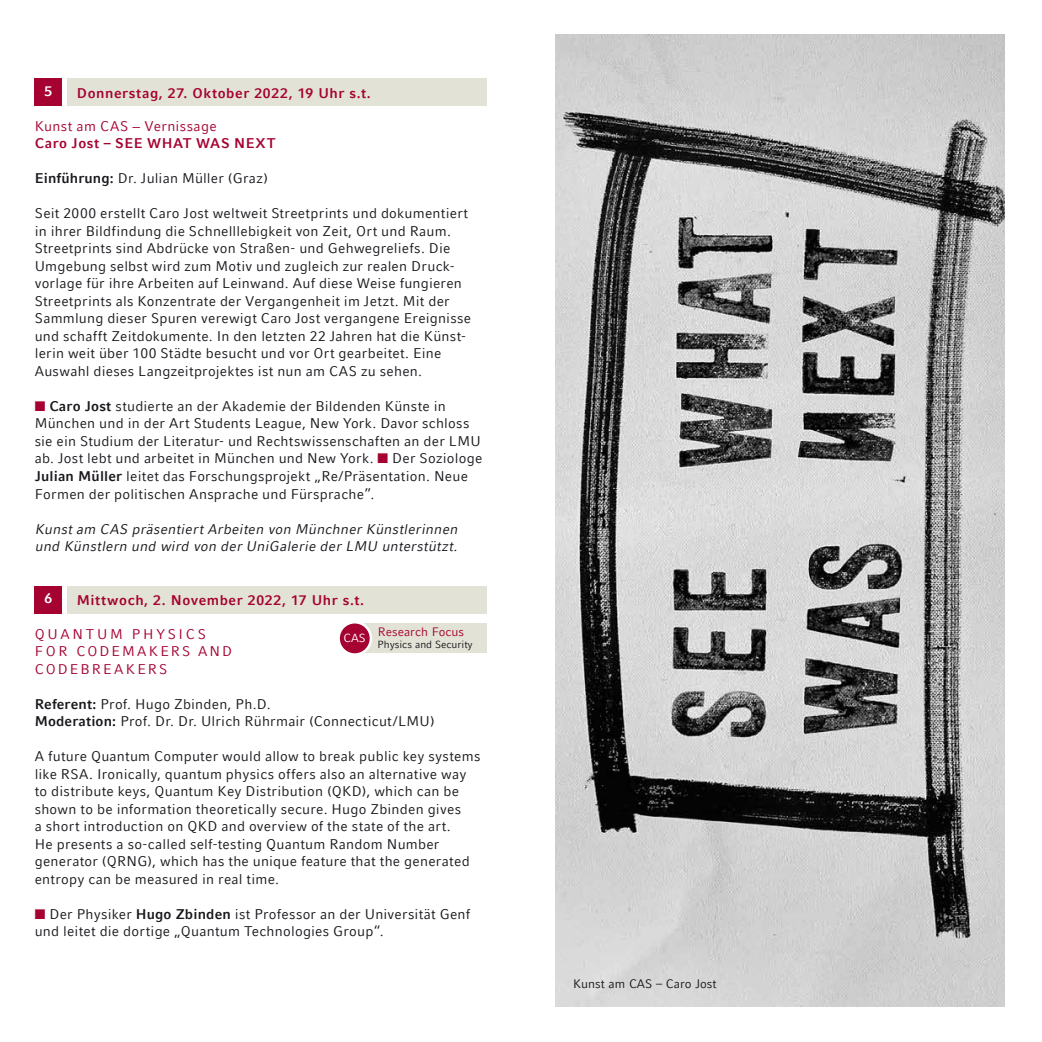
<style>
.page{position:relative;width:1042px;height:1042px;background:#fff}
.page>*{position:absolute;margin:0;border:0;box-sizing:border-box;transform-origin:0 0}
.t1{font:14px/17.5px "LMU Compatil Fact";letter-spacing:.015em;color:#1a171c}
.t2{font:14px/17.5px "LMU Compatil Fact Obl";letter-spacing:.02em;color:#1a171c}
.t3{font:700 14px "LMU Compatil Fact";letter-spacing:.04em;color:#a50231}
.t4{font:14px/17.5px "LMU Compatil Fact";letter-spacing:.145em;color:#a50231}
.t5{font:14px "LMU Compatil Fact";letter-spacing:.025em;color:#a50231}
.t6{font:700 14px "LMU Compatil Fact";color:#fff}
.t7{font:12.25px "LMU Compatil Fact";color:#1a171c}
.t8{font:12.08px "LMU Compatil Fact";color:#a50231}
.t9{font:11.72px "LMU Compatil Fact";color:#fff}
.t10{font:10.33px "LMU Compatil Fact";letter-spacing:-.005em;color:#1a171c}
.s1{font-weight:700}
.s2{color:#a50231}
</style>
<div class="page">
<div style="left:67px;top:78px;width:419px;height:28px;background:#e2e3d6"></div>
<div style="left:35px;top:78px;width:27px;height:28px;background:#a50231"></div>
<div style="left:67px;top:586px;width:419px;height:27px;background:#e2e3d6"></div>
<div style="left:35px;top:586px;width:27px;height:27px;background:#a50231"></div>
<div style="left:355px;top:623px;width:131px;height:30px;background:#e2e3d6"></div>
<div style="left:337px;top:621px;width:35px;height:35px;background:#fff;border-radius:50%"></div>
<div style="left:340px;top:623px;width:30px;height:30px;background:#a50231;border-radius:50%"></div>
<img style="left:556px;top:35px;width:448px;height:971px">
<p class="t6" style="left:45px;top:83px;width:9px">5</p>
<p class="t3" style="left:77px;top:85px;width:295px">Donnerstag, 27. Oktober 2022, 19 Uhr s.t.</p>
<p class="t5" style="left:35px;top:118px;width:184px">Kunst am CAS − Vernissage</p>
<p class="t3" style="left:35px;top:135px;width:242px">Caro Jost – SEE WHAT WAS NEXT</p>
<p class="t1" style="left:35px;top:170px;width:235px"><span class="s1">Einführung:</span> Dr. Julian Müller (Graz)</p>
<p class="t1" style="left:35px;top:205px;width:438px">Seit 2000 erstellt Caro Jost weltweit Streetprints und dokumentiert in ihrer Bildfindung die Schnelllebigkeit von Zeit, Ort und Raum.<br>Streetprints sind Abdrücke von Straßen- und Gehwegreliefs. Die Umgebung selbst wird zum Motiv und zugleich zur realen Druck&shy;vorlage für ihre Arbeiten auf Leinwand. Auf diese Weise fungieren Streetprints als Konzentrate der Vergangenheit im Jetzt. Mit der Sammlung dieser Spuren verewigt Caro Jost vergangene Ereignisse und schafft Zeitdokumente. In den letzten 22 Jahren hat die Künst&shy;lerin weit über 100 Städte besucht und vor Ort gearbeitet. Eine Auswahl dieses Langzeitprojektes ist nun am CAS zu sehen.</p>
<p class="t1" style="left:35px;top:397px;width:449px"><span class="s2">■</span> <span class="s1">Caro Jost</span> studierte an der Akademie der Bildenden Künste in München und in der Art Students League, New York. Davor schloss sie ein Studium der Literatur- und Rechtswissenschaften an der LMU ab. Jost lebt und arbeitet in München und New York. <span class="s2">■</span> Der Soziologe <span class="s1">Julian Müller</span> leitet das Forschungsprojekt „Re/Präsentation. Neue Formen der politischen Ansprache und Fürsprache”.</p>
<p class="t2" style="left:35px;top:520px;width:424px">Kunst am CAS präsentiert Arbeiten von Münchner Künstlerinnen und Künstlern und wird von der UniGalerie der LMU unterstützt.</p>
<p class="t6" style="left:45px;top:590px;width:9px">6</p>
<p class="t3" style="left:77px;top:592px;width:289px">Mittwoch, 2. November 2022, 17 Uhr s.t.</p>
<p class="t8" style="left:378px;top:625px;width:88px">Research Focus</p>
<p class="t4" style="left:35px;top:625px;width:199px">QUANTUM PHYSICS<br>FOR CODEMAKERS AND<br>CODEBREAKERS</p>
<p class="t1" style="left:35px;top:695px;width:401px"><span class="s1">Referent:</span> Prof. Hugo Zbinden, Ph.D.<br><span class="s1">Moderation:</span> Prof. Dr. Dr. Ulrich Rührmair (Connecticut/LMU)</p>
<p class="t1" style="left:35px;top:747px;width:447px">A future Quantum Computer would allow to break public key systems like RSA. Ironically, quantum physics offers also an alternative way to distribute keys, Quantum Key Distribution (QKD), which can be shown to be information theoretically secure. Hugo Zbinden gives<br>a short introduction on QKD and overview of the state of the art.<br>He presents a so-called self-testing Quantum Random Number generator (QRNG), which has the unique feature that the generated entropy can be measured in real time.</p>
<p class="t1" style="left:35px;top:905px;width:437px"><span class="s2">■</span> Der Physiker <span class="s1">Hugo Zbinden</span> ist Professor an der Universität Genf und leitet die dortige „Quantum Technologies Group“.</p>
<p class="t9" style="left:343px;top:631px;width:24px">CAS</p>
<p class="t10" style="left:377px;top:638px;width:97px">Physics and Security</p>
<p class="t7" style="left:573px;top:976px;width:145px">Kunst am CAS – Caro Jost</p>
</div>
